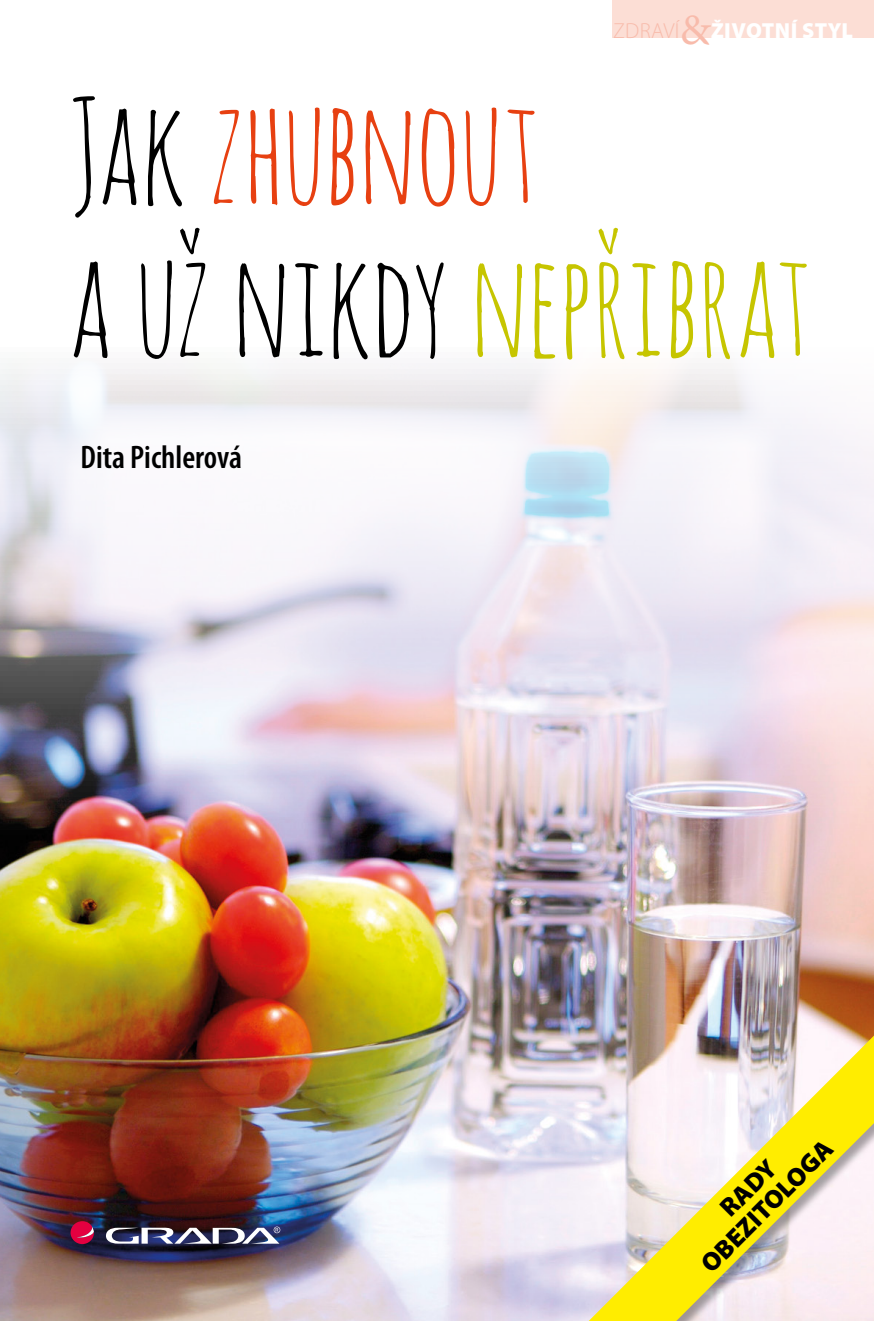
<style>
.page{position:relative;width:874px;height:1321px;background:#fff}
.page>*{position:absolute;margin:0;border:0;box-sizing:border-box;transform-origin:0 0}
.t1{font:141.97px/152.8px "Amatic SC";letter-spacing:-.02em;color:#000}
.t2{font:600 condensed 32.85px "Myriad Pro";color:#000}
.t3{font:900 26.1px/26.1px "Myriad Pro";color:#000;text-align:center}
.t4{font:900 21.82px "Myriad Pro";letter-spacing:.02em;color:#fff}
.s1{font-weight:300;color:#f8bbab}
.s2{font-family:"Minion Pro";font-weight:400;font-size:43.65px;color:#f8bbab}
.s3{color:#e74011}
.s4{color:#c6c500}
</style>
<div class="page">
<img style="left:0;top:1px;width:874px;height:1319px">
<div style="left:613px;top:0;width:261px;height:38px;background:#fcded5"></div>
<svg style="left:71px;top:1220px;width:23px;height:23px"></svg>
<svg style="left:106px;top:1226px;width:174px;height:17px"></svg>
<div style="left:494px;top:933px;width:380px;height:387px;background:#000;opacity:.35"></div>
<svg style="left:589px;top:1035px;width:285px;height:285px"></svg>
<p class="t4" style="left:613px;top:16px;width:241px"><span class="s1">ZDRAVÍ</span><span class="s2">&amp;</span>ŽIVOTNÍ STYL</p>
<p class="t1" style="left:68px;top:73px;width:746px">JAK <span class="s3">ZHUBNOUT<br></span>A UŽ NIKDY <span class="s4">NEPŘIBRAT</span></p>
<p class="t2" style="left:80px;top:437px;width:163px">Dita Pichlerová</p>
<p class="t3" style="left:677px;top:1239px;width:176px;rotate:-45deg">RADY<br>OBEZITOLOGA</p>
</div>
